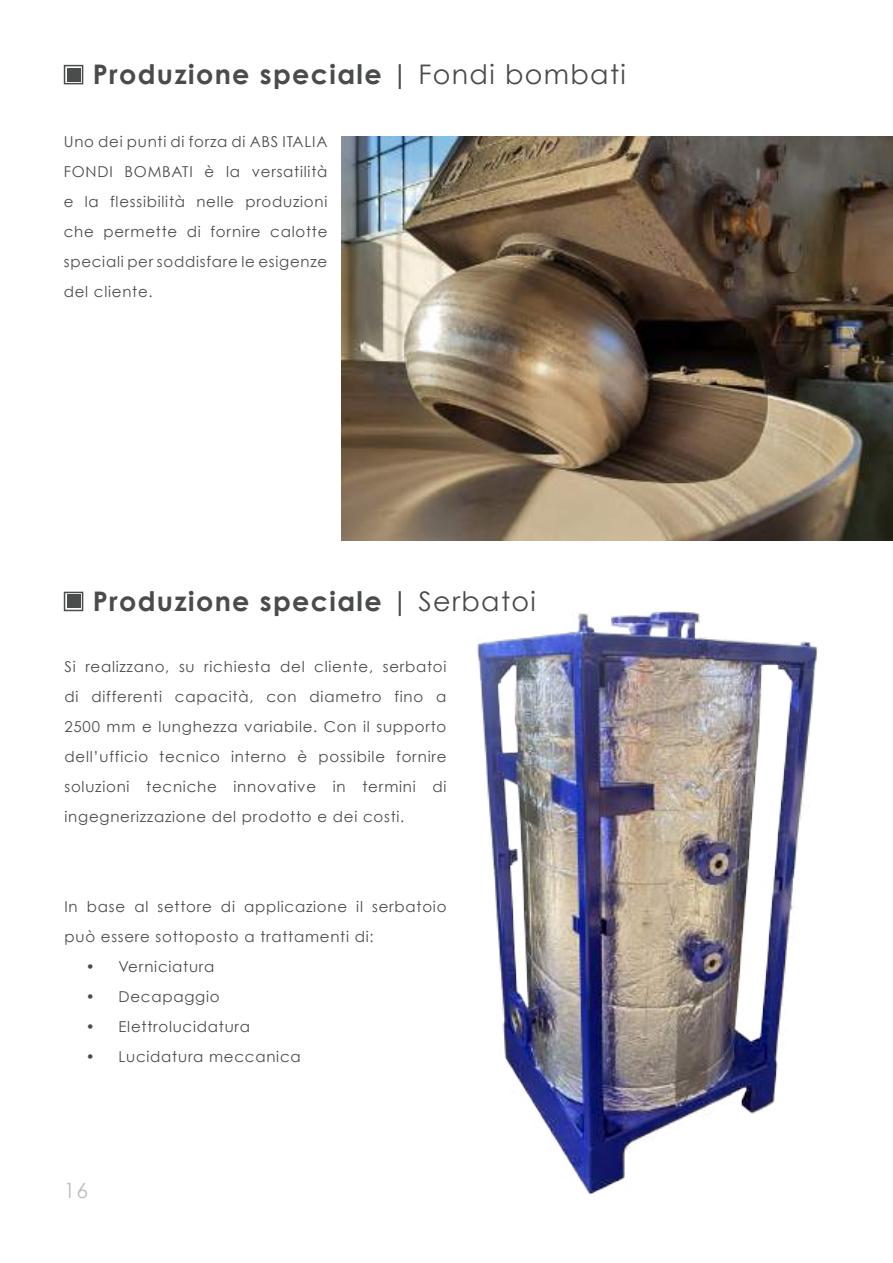
<style>
.page{position:relative;width:893px;height:1263px;background:#fff}
.page>*{position:absolute;margin:0;border:0;box-sizing:border-box;transform-origin:0 0}
.t1{font:700 27px "Century Gothic";letter-spacing:.05em;color:#494c4b}
.t2{font:21px "Century Gothic";color:#bcc0c6}
.t3{font:15px/30px "Century Gothic";letter-spacing:.05em;color:#4a4d4b;text-align:justify}
.s1{font-weight:400}
</style>
<div class="page">
<div style="left:67px;top:68px;width:13px;height:13px;background:#4a4d4b"></div>
<div style="left:64px;top:65px;width:19px;height:19px;border:2px solid #4a4d4b"></div>
<div style="left:67px;top:595px;width:13px;height:13px;background:#4a4d4b"></div>
<div style="left:64px;top:592px;width:19px;height:19px;border:2px solid #4a4d4b"></div>
<img style="left:341px;top:136px;width:552px;height:405px">
<img style="left:379px;top:493px;width:514px;height:702px">
<h1 class="t1" style="left:93px;top:57px;width:535px">Produzione speciale | <span class="s1">Fondi bombati</span></h1>
<p class="t3" style="left:64px;top:126px;width:265px">Uno dei punti di forza di ABS ITALIA FONDI BOMBATI è la versatilità e la flessibilità nelle produzioni che permette di fornire calotte speciali per soddisfare le esigenze del cliente.</p>
<h1 class="t1" style="left:93px;top:584px;width:445px">Produzione speciale | <span class="s1">Serbatoi</span></h1>
<p class="t3" style="left:65px;top:651px;width:383px">Si realizzano, su richiesta del cliente, serbatoi di differenti capacità, con diametro fino a 2500 mm e lunghezza variabile. Con il supporto dell’ufficio tecnico interno è possibile fornire soluzioni tecniche innovative in termini di ingegnerizzazione del prodotto e dei costi.</p>
<p class="t3" style="left:65px;top:891px;width:383px">In base al settore di applicazione il serbatoio può essere sottoposto a trattamenti di:</p>
<p class="t3" style="left:86px;top:951px;width:130px">• Verniciatura</p>
<p class="t3" style="left:86px;top:981px;width:135px">• Decapaggio</p>
<p class="t3" style="left:86px;top:1011px;width:166px">• Elettrolucidatura</p>
<p class="t3" style="left:86px;top:1041px;width:216px">• Lucidatura meccanica</p>
<h2 class="t2" style="left:64px;top:1177px;width:26px">16</h2>
</div>
